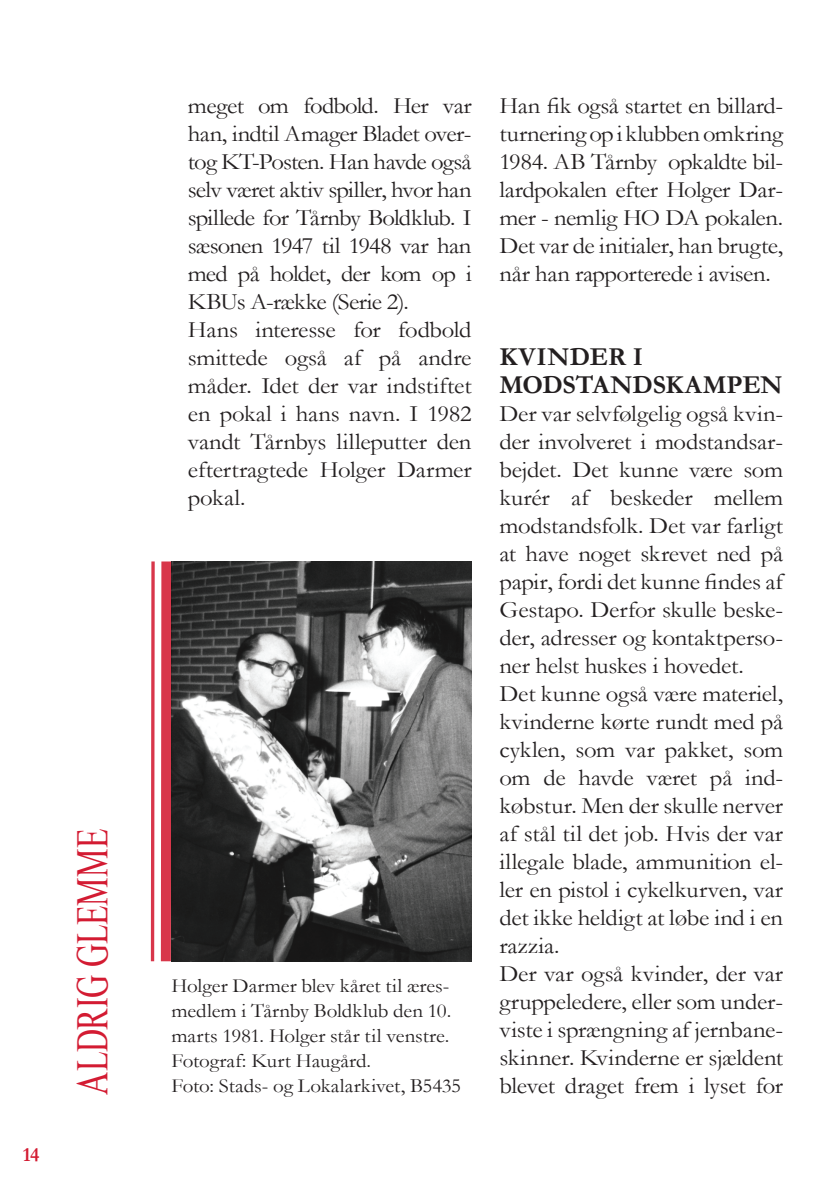
<style>
.page{position:relative;width:840px;height:1191px;background:#fff}
.page>*{position:absolute;margin:0;border:0;box-sizing:border-box;transform-origin:0 0}
.t1{font:44.8px "Times New Roman";letter-spacing:-.01em;color:#d31b32;scale:.71 1}
.t2{font:700 26px/28px "Garamond";letter-spacing:-.005em;color:#231f20}
.t3{font:23.6px/28px "Garamond";letter-spacing:-.01em;color:#231f20;scale:1.05 1}
.t4{font:20px/25px "Garamond";color:#231f20;scale:1.05 1}
.t5{font:700 20px "Garamond";color:#d31b32}
</style>
<div class="page">
<img style="left:171px;top:561px;width:300px;height:400px">
<div style="left:161px;top:561px;width:10px;height:400px;background:#d8364a"></div>
<svg style="left:151px;top:561px;width:4px;height:400px;background:#de5868"></svg>
<p class="t5" style="left:23px;top:1140px;width:18px">14</p>
<h1 class="t1" style="left:62px;top:1095px;width:377px;rotate:-90deg">aldrig glemme</h1>
<p class="t3" style="left:188px;top:91px;width:271px">meget om fodbold. Her var han, indtil Amager Bladet over&shy;tog KT-Posten. Han havde også selv været aktiv spiller, hvor han spillede for Tårnby Boldklub. I sæsonen 1947 til 1948 var han med på holdet, der kom op i<br>KBUs A-række (Serie 2).<br>Hans interesse for fodbold smittede også af på andre måder. Idet der var indstiftet en pokal i hans navn. I 1982 vandt Tårnbys lilleputter den eftertragtede Holger Darmer pokal.</p>
<p class="t4" style="left:171px;top:973px;width:277px">Holger Darmer blev kåret til æres&shy;medlem i Tårnby Boldklub den 10. marts 1981. Holger står til venstre.<br>Fotograf: Kurt Haugård.<br>Foto: Stads- og Lokalarkivet, B5435</p>
<p class="t3" style="left:499px;top:91px;width:271px;text-align:justify">Han fik også startet en billard&shy;turnering op i klubben omkring 1984. AB Tårnby opkaldte bil&shy;lardpokalen efter Holger Dar&shy;mer - nemlig HO DA pokalen.<br>Det var de initialer, han brugte, når han rapporterede i avisen.</p>
<p class="t2" style="left:499px;top:343px;width:284px">KVINDER I<br>MODSTANDSKAMPEN</p>
<p class="t3" style="left:499px;top:399px;width:271px">Der var selvfølgelig også kvin&shy;der involveret i modstandsar&shy;bejdet. Det kunne være som kurér af beskeder mellem modstandsfolk. Det var farligt at have noget skrevet ned på papir, fordi det kunne findes af<br>Gestapo. Derfor skulle beske&shy;der, adresser og kontaktperso&shy;ner helst huskes i hovedet.<br>Det kunne også være materiel, kvinderne kørte rundt med på cyklen, som var pakket, som om de havde været på ind&shy;købstur. Men der skulle nerver af stål til det job. Hvis der var illegale blade, ammunition el&shy;ler en pistol i cykelkurven, var det ikke heldigt at løbe ind i en razzia.<br>Der var også kvinder, der var gruppeledere, eller som under&shy;viste i sprængning af jernbane&shy;skinner. Kvinderne er sjældent blevet draget frem i lyset for</p>
</div>
